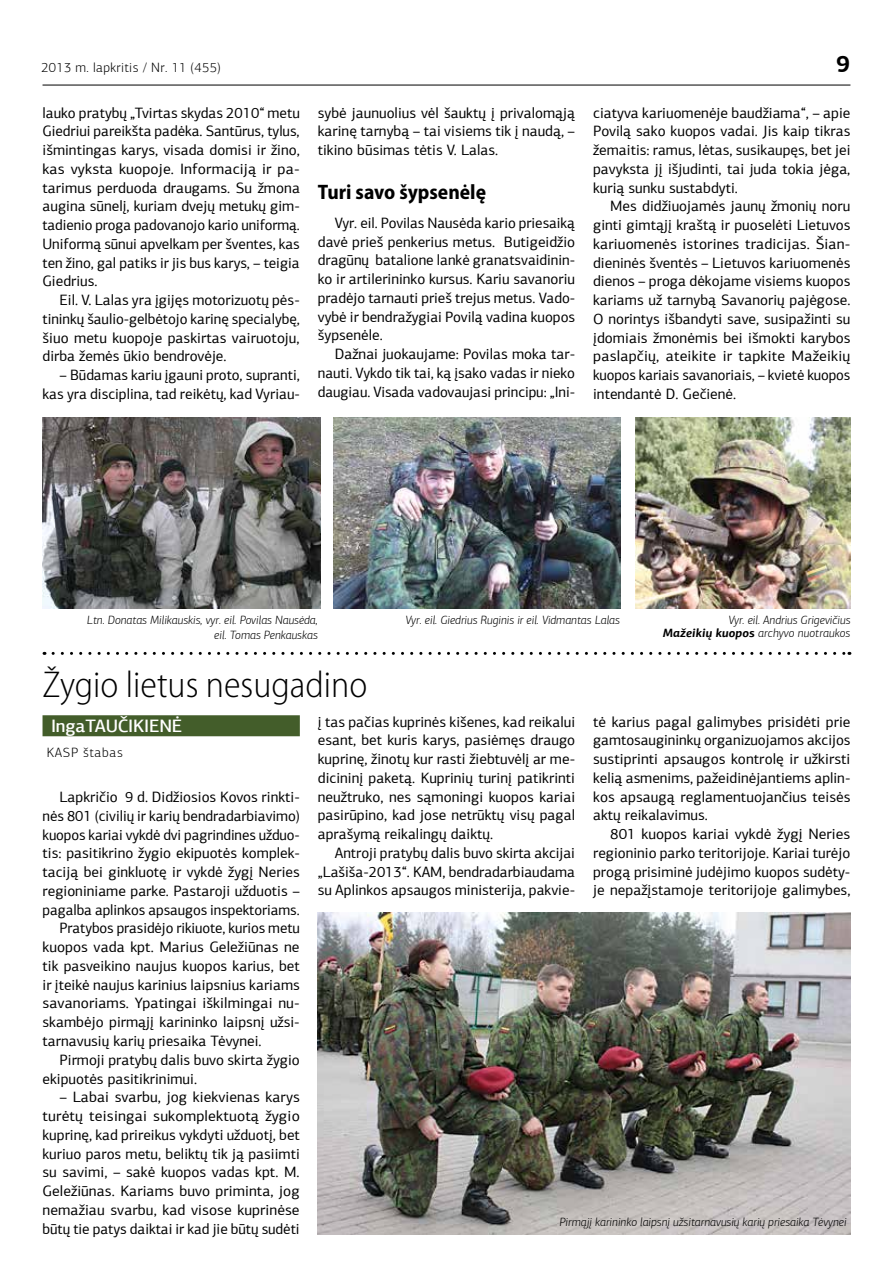
<style>
.page{position:relative;width:893px;height:1263px;background:#fff}
.page>*{position:absolute;margin:0;border:0;box-sizing:border-box;transform-origin:0 0}
.t1{font:300 semi-condensed 37.5px "Myriad Pro";color:#000}
.t2{font:700 24px "PF Agora Sans Pro";color:#000}
.t3{font:700 semi-condensed 21px "Myriad Pro";color:#000}
.t4{font:500 18px "PF Agora Sans Pro";color:#fff}
.t5{font:15px/18.8px "PF Agora Sans Pro";color:#000;text-align:justify}
.t6{font:300 13.5px "PF Agora Sans Pro";letter-spacing:.025em;color:#000}
.t7{font:300 13.5px "PF Agora Sans Pro";letter-spacing:.05em;color:#000}
.t8{font:italic 300 12px/15px "PF Agora Sans Pro";color:#000;text-align:right}
.s1{font-weight:700}
</style>
<div class="page">
<hr style="left:43px;top:85px;width:807px;height:1px;background:#000">
<svg style="left:53px;top:652px;width:797px;height:3px"></svg>
<img style="left:636px;top:417px;width:215px;height:191px">
<img style="left:333px;top:417px;width:287px;height:191px">
<img style="left:43px;top:417px;width:277px;height:191px">
<img style="left:317px;top:913px;width:533px;height:321px">
<div style="left:43px;top:715px;width:257px;height:21px;background:#435d2a"></div>
<p class="t6" style="left:41px;top:60px;width:181px">2013 m. lapkritis / Nr. 11 (455)</p>
<h2 class="t2" style="left:836px;top:49px;width:16px">9</h2>
<p class="t5" style="left:43px;top:103px;width:259px">lauko pratybų „Tvirtas skydas 2010“ metu Giedriui pareikšta padėka. Santūrus, tylus, išmintingas karys, visada domisi ir žino, kas vyksta kuopoje. Informaciją ir pa&shy;tarimus perduoda draugams. Su žmona augina sūnelį, kuriam dvejų metukų gim&shy;tadienio proga padovanojo kario uniformą.<br>Uniformą sūnui apvelkam per šventes, kas ten žino, gal patiks ir jis bus karys, – teigia Giedrius.</p>
<p class="t5" style="left:43px;top:291px;width:259px;text-indent:17px">Eil. V. Lalas yra įgijęs motorizuotų pės&shy;tininkų šaulio-gelbėtojo karinę specialybę, šiuo metu kuopoje paskirtas vairuotoju, dirba žemės ūkio bendrovėje.</p>
<p class="t5" style="left:43px;top:366px;width:259px;text-align:right">– Būdamas kariu įgauni proto, supranti, kas yra disciplina, tad reikėtų, kad Vyriau-</p>
<p class="t5" style="left:318px;top:103px;width:259px">sybė jaunuolius vėl šauktų į privalomąją karinę tarnybą – tai visiems tik į naudą, – tikino būsimas tėtis V. Lalas.</p>
<h3 class="t3" style="left:318px;top:180px;width:170px">Turi savo šypsenėlę</h3>
<p class="t5" style="left:318px;top:213px;width:259px;text-indent:17px">Vyr. eil. Povilas Nausėda kario priesaiką davė prieš penkerius metus. Butigeidžio dragūnų batalione lankė granatsvaidinin&shy;ko ir artilerininko kursus. Kariu savanoriu pradėjo tarnauti prieš trejus metus. Vado&shy;vybė ir bendražygiai Povilą vadina kuopos šypsenėle.</p>
<p class="t5" style="left:318px;top:345px;width:259px;text-indent:17px">Dažnai juokaujame: Povilas moka tar&shy;nauti. Vykdo tik tai, ką įsako vadas ir nieko daugiau. Visada vadovaujasi principu: „Ini-</p>
<p class="t5" style="left:593px;top:103px;width:259px">ciatyva kariuomenėje baudžiama“, – apie Povilą sako kuopos vadai. Jis kaip tikras žemaitis: ramus, lėtas, susikaupęs, bet jei pavyksta jį išjudinti, tai juda tokia jėga, kurią sunku sustabdyti.</p>
<p class="t5" style="left:593px;top:197px;width:259px;text-indent:17px">Mes didžiuojamės jaunų žmonių noru ginti gimtąjį kraštą ir puoselėti Lietuvos kariuomenės istorines tradicijas. Šian&shy;dieninės šventės – Lietuvos kariuomenės dienos – proga dėkojame visiems kuopos kariams už tarnybą Savanorių pajėgose.<br>O norintys išbandyti save, susipažinti su įdomiais žmonėmis bei išmokti karybos paslapčių, ateikite ir tapkite Mažeikių kuopos kariais savanoriais, – kvietė kuopos intendantė D. Gečienė.</p>
<p class="t8" style="left:87px;top:613px;width:232px">Ltn. Donatas Milikauskis, vyr. eil. Povilas Nausėda, eil. Tomas Penkauskas</p>
<p class="t8" style="left:405px;top:613px;width:216px">Vyr. eil. Giedrius Ruginis ir eil. Vidmantas Lalas</p>
<p class="t8" style="left:728px;top:613px;width:124px">Vyr. eil. Andrius Grigevičius</p>
<p class="t8" style="left:663px;top:625px;width:189px"><span class="s1">Mažeikių kuopos</span> archyvo nuotraukos</p>
<h1 class="t1" style="left:43px;top:664px;width:326px">Žygio lietus nesugadino</h1>
<p class="t4" style="left:51px;top:715px;width:133px">I ngaTAUČI KIEN Ė</p>
<p class="t7" style="left:47px;top:745px;width:78px">KASP štabas</p>
<p class="t5" style="left:60px;top:788px;width:242px">Lapkričio 9 d. Didžiosios Kovos rinkti-</p>
<p class="t5" style="left:43px;top:806px;width:259px">nės 801 (civilių ir karių bendradarbiavimo)</p>
<p class="t5" style="left:43px;top:825px;width:259px">kuopos kariai vykdė dvi pagrindines užduo-</p>
<p class="t5" style="left:43px;top:844px;width:259px">tis: pasitikrino žygio ekipuotės komplek-</p>
<p class="t5" style="left:43px;top:863px;width:259px">taciją bei ginkluotę ir vykdė žygį Neries</p>
<p class="t5" style="left:43px;top:881px;width:259px">regioniniame parke. Pastaroji užduotis –</p>
<p class="t5" style="left:43px;top:900px;width:259px">pagalba aplinkos apsaugos inspektoriams.</p>
<p class="t5" style="left:60px;top:919px;width:242px">Pratybos prasidėjo rikiuote, kurios metu</p>
<p class="t5" style="left:43px;top:938px;width:259px">kuopos vada kpt. Marius Geležiūnas ne</p>
<p class="t5" style="left:43px;top:956px;width:259px">tik pasveikino naujus kuopos karius, bet</p>
<p class="t5" style="left:43px;top:975px;width:259px">ir įteikė naujus karinius laipsnius kariams</p>
<p class="t5" style="left:43px;top:994px;width:259px">savanoriams. Ypatingai iškilmingai nu-</p>
<p class="t5" style="left:43px;top:1013px;width:259px">skambėjo pirmąjį karininko laipsnį užsi-</p>
<p class="t5" style="left:43px;top:1031px;width:221px">tarnavusių karių priesaika Tėvynei.</p>
<p class="t5" style="left:60px;top:1050px;width:242px">Pirmoji pratybų dalis buvo skirta žygio</p>
<p class="t5" style="left:43px;top:1069px;width:156px">ekipuotės pasitikrinimui.</p>
<p class="t5" style="left:43px;top:1088px;width:259px;text-indent:17px">– Labai svarbu, jog kiekvienas karys turėtų teisingai sukomplektuotą žygio kuprinę, kad prireikus vykdyti užduotį, bet kuriuo paros metu, beliktų tik ją pasiimti su savimi, – sakė kuopos vadas kpt. M.<br>Geležiūnas. Kariams buvo priminta, jog nemažiau svarbu, kad visose kuprinėse būtų tie patys daiktai ir kad jie būtų sudėti</p>
<p class="t5" style="left:318px;top:712px;width:259px">į tas pačias kuprinės kišenes, kad reikalui esant, bet kuris karys, pasiėmęs draugo kuprinę, žinotų kur rasti žiebtuvėlį ar me&shy;dicininį paketą. Kuprinių turinį patikrinti neužtruko, nes sąmoningi kuopos kariai pasirūpino, kad jose netrūktų visų pagal aprašymą reikalingų daiktų.</p>
<p class="t5" style="left:318px;top:843px;width:259px;text-indent:17px">Antroji pratybų dalis buvo skirta akcijai „Lašiša-2013“. KAM, bendradarbiaudama su Aplinkos apsaugos ministerija, pakvie-</p>
<p class="t5" style="left:593px;top:712px;width:259px">tė karius pagal galimybes prisidėti prie gamtosaugininkų organizuojamos akcijos sustiprinti apsaugos kontrolę ir užkirsti kelią asmenims, pažeidinėjantiems aplin&shy;kos apsaugą reglamentuojančius teisės aktų reikalavimus.</p>
<p class="t5" style="left:593px;top:824px;width:259px;text-indent:17px">801 kuopos kariai vykdė žygį Neries regioninio parko teritorijoje. Kariai turėjo progą prisiminė judėjimo kuopos sudėty&shy;je nepažįstamoje teritorijoje galimybes,</p>
<p class="t8" style="left:559px;top:1215px;width:289px">Pirmąjį karininko laipsnį užsitarnavusių karių priesaika Tėvynei</p>
</div>
